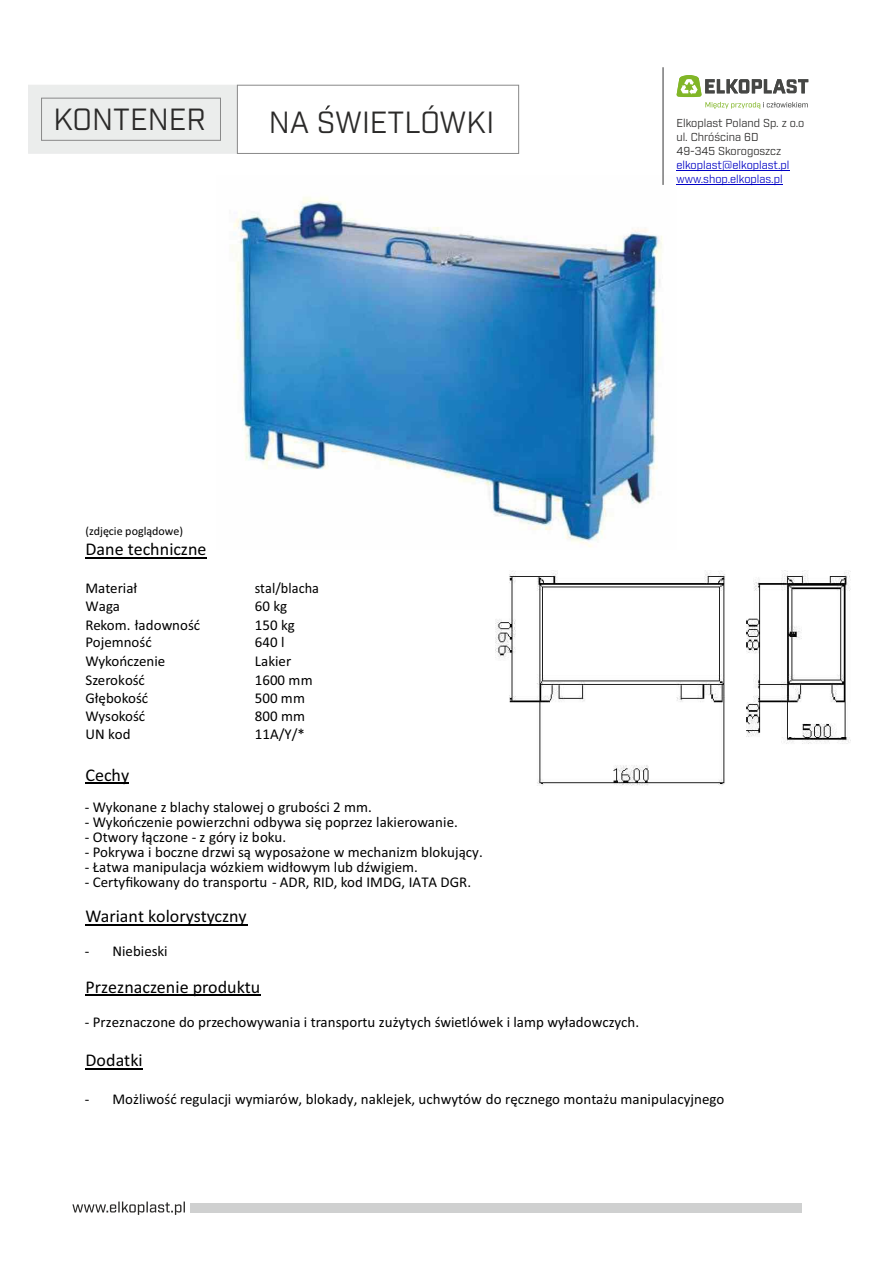
<style>
.page{position:relative;width:893px;height:1263px;background:#fff}
.page>*{position:absolute;margin:0;border:0;box-sizing:border-box;transform-origin:0 0}
.t1{font:29.7px "Industry";color:#2b2a29}
.t2{font:18px "Calibri";color:#000}
.t3{font:15px "Calibri";color:#000}
.t4{font:15px "Calibri";color:#000;scale:.95 1}
.t5{font:12px "Calibri";color:#000}
.t6{font:11.25px/14px "Industry";color:#2b2a29}
.t7{font:11.25px/14px "Industry";color:#0000c4}
</style>
<div class="page">
<img style="left:231px;top:175px;width:432px;height:372px">
<img style="left:495px;top:570px;width:356px;height:216px">
<hr style="left:85px;top:557px;width:121px;height:1px;background:#000">
<hr style="left:85px;top:783px;width:44px;height:1px;background:#000">
<hr style="left:85px;top:924px;width:163px;height:1px;background:#000">
<hr style="left:85px;top:994px;width:175px;height:2px;background:#000">
<hr style="left:85px;top:1068px;width:58px;height:2px;background:#000">
<div style="left:190px;top:1204px;width:612px;height:9px;background:#cfd0d0"></div>
<svg style="left:72px;top:1201px;width:113px;height:14px"></svg>
<hr style="left:663px;top:67px;width:1px;height:118px;background:#343435">
<hr style="left:676px;top:170px;width:113px;height:1px;background:#0000c4">
<hr style="left:676px;top:184px;width:107px;height:1px;background:#0000c4">
<svg style="left:677px;top:75px;width:131px;height:34px"></svg>
<div style="left:28px;top:84px;width:210px;height:70px;background:#ebedec"></div>
<div style="left:41px;top:98px;width:180px;height:43px;border:1px solid #898989"></div>
<div style="left:237px;top:85px;width:282px;height:69px;border:1px solid #898989"></div>
<svg style="left:325px;top:105px;width:5px;height:5px"></svg>
<h1 class="t1" style="left:54px;top:107px;width:154px">KONTENER</h1>
<h1 class="t1" style="left:269px;top:110px;width:227px">NA SWIETLÓWKI</h1>
<p class="t6" style="left:676px;top:117px;width:129px">Elkoplast Poland Sp. z o.o ul. Chróścina 6D<br>49-345 Skorogoszcz</p>
<p class="t7" style="left:676px;top:159px;width:115px">elkoplast@elkoplast.pl www.shop.elkoplas.pl</p>
<p class="t5" style="left:85px;top:526px;width:99px">(zdjęcie poglądowe)</p>
<p class="t2" style="left:85px;top:542px;width:122px">Dane techniczne</p>
<p class="t3" style="left:85px;top:581px;width:53px">Materiał</p>
<p class="t4" style="left:255px;top:581px;width:69px">stal/blacha</p>
<p class="t3" style="left:85px;top:600px;width:36px">Waga</p>
<p class="t3" style="left:255px;top:600px;width:34px">60 kg</p>
<p class="t3" style="left:85px;top:618px;width:116px">Rekom. ładowność</p>
<p class="t3" style="left:255px;top:618px;width:41px">150 kg</p>
<p class="t3" style="left:85px;top:636px;width:68px">Pojemność</p>
<p class="t3" style="left:255px;top:636px;width:31px">640 l</p>
<p class="t3" style="left:85px;top:654px;width:81px">Wykończenie</p>
<p class="t3" style="left:255px;top:654px;width:38px">Lakier</p>
<p class="t3" style="left:85px;top:673px;width:61px">Szerokość</p>
<p class="t3" style="left:255px;top:673px;width:59px">1600 mm</p>
<p class="t3" style="left:85px;top:691px;width:64px">Głębokość</p>
<p class="t3" style="left:255px;top:691px;width:52px">500 mm</p>
<p class="t3" style="left:85px;top:710px;width:61px">Wysokość</p>
<p class="t3" style="left:255px;top:710px;width:52px">800 mm</p>
<p class="t3" style="left:85px;top:728px;width:47px">UN kod</p>
<p class="t3" style="left:255px;top:728px;width:52px">11A/Y/*</p>
<p class="t2" style="left:85px;top:767px;width:45px">Cechy</p>
<p class="t3" style="left:85px;top:801px;width:288px">- Wykonane z blachy stalowej o grubości 2 mm.</p>
<p class="t3" style="left:85px;top:816px;width:374px">- Wykończenie powierzchni odbywa się poprzez lakierowanie.</p>
<p class="t3" style="left:85px;top:831px;width:203px">- Otwory łączone - z góry iz boku.</p>
<p class="t3" style="left:85px;top:846px;width:399px">- Pokrywa i boczne drzwi są wyposażone w mechanizm blokujący.</p>
<p class="t3" style="left:85px;top:861px;width:334px">- Łatwa manipulacja wózkiem widłowym lub dźwigiem.</p>
<p class="t3" style="left:85px;top:876px;width:388px">- Certyfikowany do transportu - ADR, RID, kod IMDG, IATA DGR.</p>
<p class="t2" style="left:85px;top:908px;width:163px">Wariant kolorystyczny</p>
<p class="t3" style="left:85px;top:945px;width:84px">- Niebieski</p>
<p class="t2" style="left:85px;top:979px;width:176px">Przeznaczenie produktu</p>
<p class="t3" style="left:85px;top:1016px;width:556px">- Przeznaczone do przechowywania i transportu zużytych świetlówek i lamp wyładowczych.</p>
<p class="t2" style="left:85px;top:1053px;width:58px">Dodatki</p>
<p class="t3" style="left:85px;top:1092px;width:641px">- Możliwość regulacji wymiarów, blokady, naklejek, uchwytów do ręcznego montażu manipulacyjnego</p>
</div>
